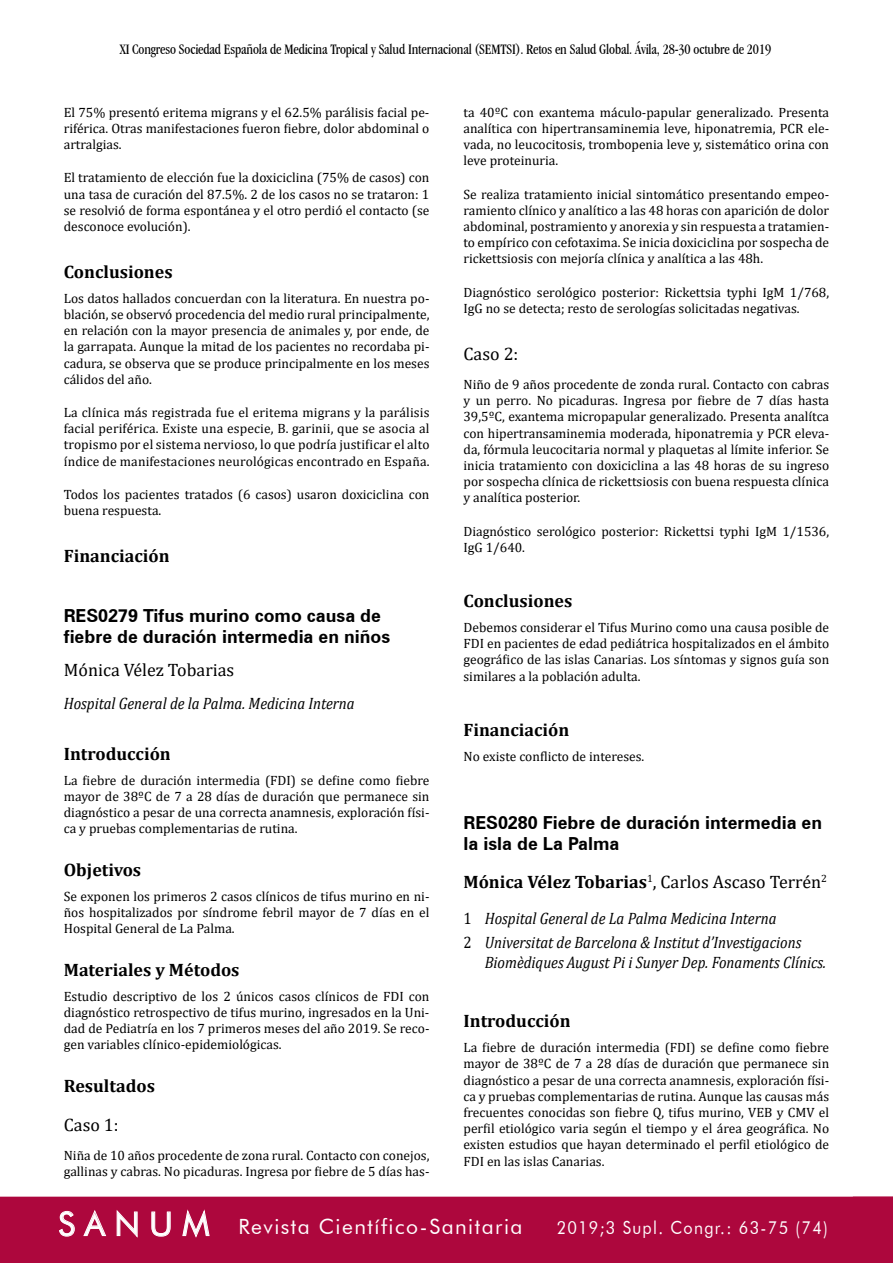
<style>
.page{position:relative;width:893px;height:1263px;background:#fff}
.page>*{position:absolute;margin:0;border:0;box-sizing:border-box;transform-origin:0 0}
.t1{font:21px "Futura BT";letter-spacing:.07em;color:#fff}
.t2{font:700 18px "Cambria";color:#000}
.t3{font:700 18px/21px "Zurich BT";color:#000}
.t4{font:18px "Cambria";color:#000}
.t5{font:18px "Futura BT";letter-spacing:.08em;color:#fff;scale:.9 1}
.t6{font:italic 16.5px/23.7px "Cambria";color:#000;scale:.9 1}
.t7{font:condensed 15px "Garamond IT Cby BT";letter-spacing:-.01em;color:#000;scale:.95 1}
.t8{font:13.5px/16.2px "Cambria";color:#000;text-align:justify}
.s1{font-weight:400}
.s2{font-style:normal}
.s3{font-size:33px}
</style>
<div class="page">
<div style="left:0;top:1197px;width:853px;height:66px;background:#ad073d"></div>
<div style="left:853px;top:1197px;width:40px;height:66px;background:#ad073d"></div>
<p class="t7" style="left:120px;top:41px;width:687px">XI Congreso Sociedad Española de Medicina Tropical y Salud Internacional (SEMTSI). Retos en Salud Global. Ávila, 28-30 octubre de 2019</p>
<p class="t8" style="left:64px;top:104px;width:367px">El 75% presentó eritema migrans y el 62.5% parálisis facial pe&shy;riférica. Otras manifestaciones fueron fiebre, dolor abdominal o artralgias.</p>
<p class="t8" style="left:64px;top:170px;width:367px">El tratamiento de elección fue la doxiciclina (75% de casos) con una tasa de curación del 87.5%. 2 de los casos no se trataron: 1 se resolvió de forma espontánea y el otro perdió el contacto (se desconoce evolución).</p>
<h2 class="t2" style="left:64px;top:259px;width:110px">Conclusiones</h2>
<p class="t8" style="left:64px;top:290px;width:367px">Los datos hallados concuerdan con la literatura. En nuestra po&shy;blación, se observó procedencia del medio rural principalmente, en relación con la mayor presencia de animales y, por ende, de la garrapata. Aunque la mitad de los pacientes no recordaba pi&shy;cadura, se observa que se produce principalmente en los meses cálidos del año.</p>
<p class="t8" style="left:64px;top:404px;width:367px">La clínica más registrada fue el eritema migrans y la parálisis facial periférica. Existe una especie, B. garinii, que se asocia al tropismo por el sistema nervioso, lo que podría justificar el alto índice de manifestaciones neurológicas encontrado en España.</p>
<p class="t8" style="left:64px;top:486px;width:367px">Todos los pacientes tratados (6 casos) usaron doxiciclina con buena respuesta.</p>
<h2 class="t2" style="left:64px;top:543px;width:107px">Financiación</h2>
<h2 class="t3" style="left:64px;top:604px;width:328px">RES0279 Tifus murino como causa de fiebre de duración intermedia en niños</h2>
<h2 class="t4" style="left:64px;top:659px;width:172px">Mónica Vélez Tobarias</h2>
<p class="t6" style="left:64px;top:690px;width:325px">Hospital General de la Palma. Medicina Interna</p>
<h2 class="t2" style="left:64px;top:741px;width:109px">Introducción</h2>
<p class="t8" style="left:64px;top:772px;width:367px">La fiebre de duración intermedia (FDI) se define como fiebre mayor de 38ºC de 7 a 28 días de duración que permanece sin diagnóstico a pesar de una correcta anamnesis, exploración físi&shy;ca y pruebas complementarias de rutina.</p>
<h2 class="t2" style="left:64px;top:857px;width:79px">Objetivos</h2>
<p class="t8" style="left:64px;top:888px;width:367px">Se exponen los primeros 2 casos clínicos de tifus murino en ni&shy;ños hospitalizados por síndrome febril mayor de 7 días en el Hospital General de La Palma.</p>
<h2 class="t2" style="left:64px;top:957px;width:177px">Materiales y Métodos</h2>
<p class="t8" style="left:64px;top:988px;width:367px">Estudio descriptivo de los 2 únicos casos clínicos de FDI con diagnóstico retrospectivo de tifus murino, ingresados en la Uni&shy;dad de Pediatría en los 7 primeros meses del año 2019. Se reco&shy;gen variables clínico-epidemiológicas.</p>
<h2 class="t2" style="left:64px;top:1073px;width:93px">Resultados</h2>
<h2 class="t4" style="left:64px;top:1114px;width:56px">Caso 1:</h2>
<p class="t8" style="left:64px;top:1147px;width:367px">Niña de 10 años procedente de zona rural. Contacto con conejos, gallinas y cabras. No picaduras. Ingresa por fiebre de 5 días has-</p>
<p class="t8" style="left:463px;top:104px;width:367px">ta 40ºC con exantema máculo-papular generalizado. Presenta analítica con hipertransaminemia leve, hiponatremia, PCR ele&shy;vada, no leucocitosis, trombopenia leve y, sistemático orina con leve proteinuria.</p>
<p class="t8" style="left:463px;top:186px;width:367px">Se realiza tratamiento inicial sintomático presentando empeo&shy;ramiento clínico y analítico a las 48 horas con aparición de dolor abdominal, postramiento y anorexia y sin respuesta a tratamien&shy;to empírico con cefotaxima. Se inicia doxiciclina por sospecha de rickettsiosis con mejoría clínica y analítica a las 48h.</p>
<p class="t8" style="left:463px;top:284px;width:367px">Diagnóstico serológico posterior: Rickettsia typhi IgM 1/768,<br>IgG no se detecta; resto de serologías solicitadas negativas.</p>
<h2 class="t4" style="left:463px;top:343px;width:56px">Caso 2:</h2>
<p class="t8" style="left:463px;top:376px;width:367px">Niño de 9 años procedente de zonda rural. Contacto con cabras y un perro. No picaduras. Ingresa por fiebre de 7 días hasta 39,5ºC, exantema micropapular generalizado. Presenta analítca con hipertransaminemia moderada, hiponatremia y PCR eleva&shy;da, fórmula leucocitaria normal y plaquetas al límite inferior. Se inicia tratamiento con doxiciclina a las 48 horas de su ingreso por sospecha clínica de rickettsiosis con buena respuesta clínica y analítica posterior.</p>
<p class="t8" style="left:463px;top:523px;width:367px">Diagnóstico serológico posterior: Rickettsi typhi IgM 1/1536,<br>IgG 1/640.</p>
<h2 class="t2" style="left:463px;top:588px;width:110px">Conclusiones</h2>
<p class="t8" style="left:463px;top:619px;width:367px">Debemos considerar el Tifus Murino como una causa posible de FDI en pacientes de edad pediátrica hospitalizados en el ámbito geográfico de las islas Canarias. Los síntomas y signos guía son similares a la población adulta.</p>
<h2 class="t2" style="left:463px;top:717px;width:107px">Financiación</h2>
<p class="t8" style="left:463px;top:748px;width:182px">No existe conflicto de intereses.</p>
<h2 class="t3" style="left:463px;top:812px;width:360px">RES0280 Fiebre de duración intermedia en la isla de La Palma</h2>
<h2 class="t2" style="left:463px;top:869px;width:365px">Mónica Vélez Tobarias<sup>1</sup><span class="s1">, Carlos Ascaso Terrén</span><sup>2</sup></h2>
<p class="t6" style="left:463px;top:906px;width:377px"><span class="s2">1</span> Hospital General de La Palma Medicina Interna<br><span class="s2">2</span> Universitat de Barcelona &amp; Institut d’Investigacions</p>
<p class="t6" style="left:485px;top:949px;width:381px">Biomèdiques August Pi i Sunyer Dep. Fonaments Clínics.</p>
<h2 class="t2" style="left:463px;top:1008px;width:109px">Introducción</h2>
<p class="t8" style="left:463px;top:1039px;width:367px">La fiebre de duración intermedia (FDI) se define como fiebre mayor de 38ºC de 7 a 28 días de duración que permanece sin diagnóstico a pesar de una correcta anamnesis, exploración físi&shy;ca y pruebas complementarias de rutina. Aunque las causas más frecuentes conocidas son fiebre Q, tifus murino, VEB y CMV el perfil etiológico varia según el tiempo y el área geográfica. No existen estudios que hayan determinado el perfil etiológico de FDI en las islas Canarias.</p>
<h1 class="t1" style="left:58px;top:1214px;width:466px"><span class="s3">S A N U M</span> Revista Científico-Sanitaria</h1>
<h2 class="t5" style="left:557px;top:1217px;width:303px">2019;3 Supl. Congr.: 63-75 (74)</h2>
</div>
